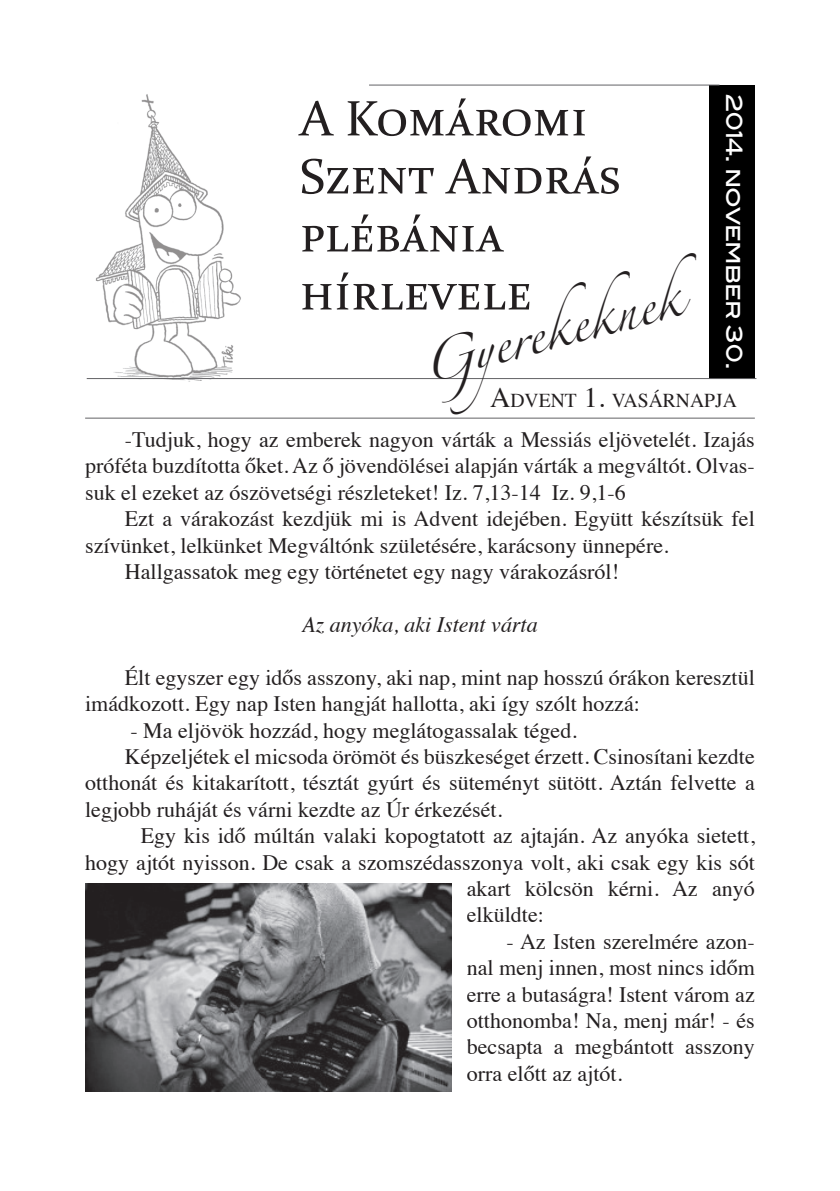
<style>
.page{position:relative;width:840px;height:1191px;background:#fff}
.page>*{position:absolute;margin:0;border:0;box-sizing:border-box;transform-origin:0 0}
.t1{font:50px/58px "Constantia";color:#231f20}
.t2{font:36px "Zapfino";color:#231f20}
.t3{font:22px/26.4px "Times";color:#231f20;text-align:justify}
.t4{font:italic 22px "Times";color:#231f20}
.t5{font:22px "Blair Md ITCTT Medium";letter-spacing:-.04em;color:#fff}
.t6{font:19.6px "Times";color:#231f20}
.s1{font-size:28px}
</style>
<div class="page">
<img style="left:86px;top:94px;width:168px;height:288px">
<div style="left:708px;top:85px;width:46px;height:293px;background:#000"></div>
<hr style="left:369px;top:85px;width:350px;height:1px;background:#636366">
<hr style="left:87px;top:378px;width:669px;height:1px;background:#636366">
<hr style="left:85px;top:417px;width:669px;height:1px;background:#636366">
<img style="left:85px;top:883px;width:366px;height:208px">
<h1 class="t1" style="left:299px;top:87px;width:322px">A Komáromi<br>Szent András plébánia hírlevele</h1>
<p class="t5" style="left:751px;top:94px;width:278px;rotate:90deg">2014. november 30.</p>
<p class="t6" style="left:490px;top:382px;width:247px"><span class="s1">A</span>DVENT <span class="s1">1.</span> VASÁRNAPJA</p>
<p class="t3" style="left:85px;top:424px;width:670px;text-indent:40px">-Tudjuk, hogy az emberek nagyon várták a Messiás eljövetelét. Izajás próféta buzdította őket. Az ő jövendölései alapján várták a megváltót. Olvas&shy;suk el ezeket az ószövetségi részleteket! Iz. 7,13-14 Iz. 9,1-6</p>
<p class="t3" style="left:125px;top:504px;width:631px">Ezt a várakozást kezdjük mi is Advent idejében. Együtt készítsük fel</p>
<p class="t3" style="left:85px;top:530px;width:584px">szívünket, lelkünket Megváltónk születésére, karácsony ünnepére.</p>
<p class="t3" style="left:125px;top:556px;width:495px">Hallgassatok meg egy történetet egy nagy várakozásról!</p>
<p class="t4" style="left:302px;top:605px;width:237px">Az anyóka, aki Istent várta</p>
<p class="t3" style="left:85px;top:662px;width:670px;text-indent:40px">Élt egyszer egy idős asszony, aki nap, mint nap hosszú órákon keresztül imádkozott. Egy nap Isten hangját hallotta, aki így szólt hozzá:</p>
<p class="t3" style="left:130px;top:715px;width:448px">- Ma eljövök hozzád, hogy meglátogassalak téged.</p>
<p class="t3" style="left:125px;top:741px;width:631px">Képzeljétek el micsoda örömöt és büszkeséget érzett. Csinosítani kezdte</p>
<p class="t3" style="left:85px;top:768px;width:670px">otthonát és kitakarított, tésztát gyúrt és süteményt sütött. Aztán felvette a</p>
<p class="t3" style="left:85px;top:794px;width:418px">legjobb ruháját és várni kezdte az Úr érkezését.</p>
<p class="t3" style="left:141px;top:820px;width:615px">Egy kis idő múltán valaki kopogtatott az ajtaján. Az anyóka sietett,</p>
<p class="t3" style="left:85px;top:847px;width:670px">hogy ajtót nyisson. De csak a szomszédasszonya volt, aki csak egy kis sót</p>
<p class="t3" style="left:466px;top:873px;width:289px">akart kölcsön kérni. Az anyó</p>
<p class="t3" style="left:466px;top:900px;width:78px">elküldte:</p>
<p class="t3" style="left:466px;top:926px;width:289px;text-indent:40px">- Az Isten szerelmére azon&shy;nal menj innen, most nincs időm erre a butaságra! Istent várom az otthonomba! Na, menj már! - és becsapta a megbántott asszony orra előtt az ajtót.</p>
<h2 class="t2" style="left:418px;top:350px;width:268px;rotate:-15deg">Gyerekeknek</h2>
</div>
